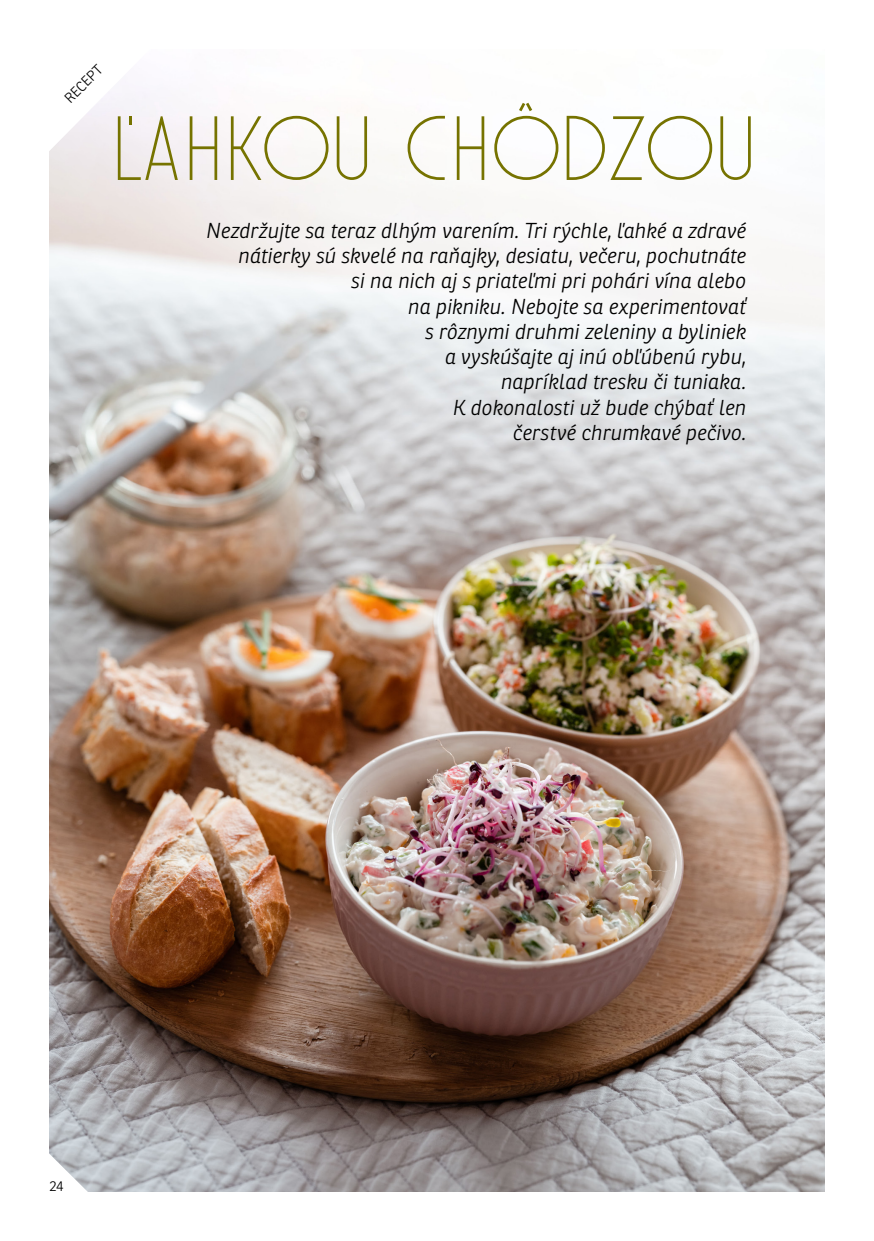
<style>
.page{position:relative;width:874px;height:1241px;background:#fff}
.page>*{position:absolute;margin:0;border:0;box-sizing:border-box;transform-origin:0 0}
.t1{font:91px "Solo";letter-spacing:-.03em;color:#767300}
.t2{font:italic 300 21px/25.2px "Ronnia";letter-spacing:-.005em;color:#000;text-align:right}
.t3{font:300 14px "Ronnia";color:#000}
</style>
<div class="page">
<img style="left:50px;top:122px;width:773px;height:1069px">
<svg style="left:49px;top:81px;width:149px;height:120px"></svg>
<svg style="left:49px;top:1104px;width:88px;height:88px;background:#bdc0c5"></svg>
<p class="t3" style="left:61px;top:95px;width:49px;rotate:-45deg">RECEPT</p>
<h1 class="t1" style="left:4px;top:79px;width:755px">ĽĽl'AHKOU CHÔDZOU</h1>
<p class="t2" style="left:205px;top:218px;width:541px">Nezdržujte sa teraz dlhým varením. Tri rýchle, ľahké a zdravé nátierky sú skvelé na raňajky, desiatu, večeru, pochutnáte<br>si na nich aj s priateľmi pri pohári vína alebo<br>na pikniku. Nebojte sa experimentovať<br>s rôznymi druhmi zeleniny a byliniek<br>a vyskúšajte aj inú obľúbenú rybu,<br>napríklad tresku či tuniaka.<br>K dokonalosti už bude chýbať len<br>čerstvé chrumkavé pečivo.</p>
<p class="t3" style="left:50px;top:1177px;width:15px">24</p>
</div>
